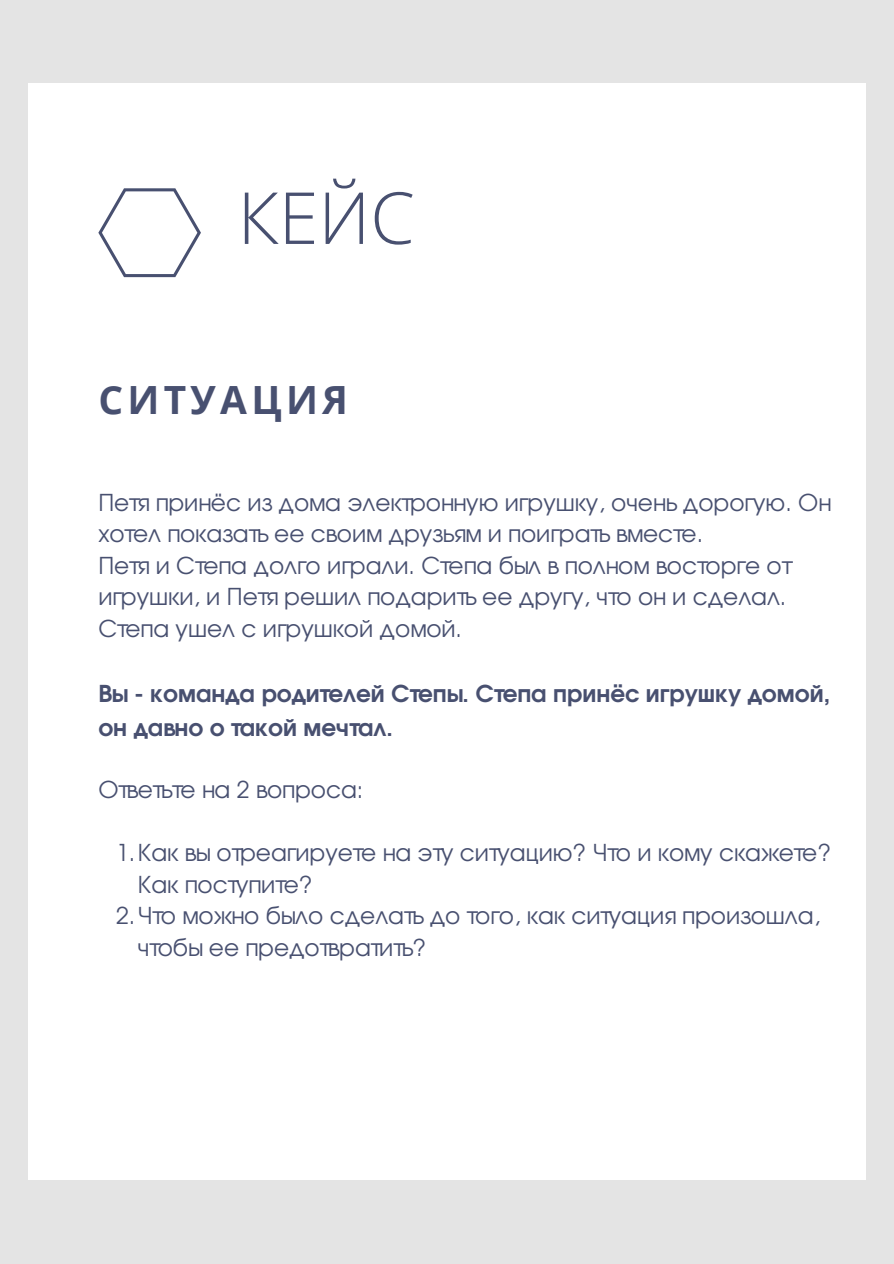
<style>
.page{position:relative;width:894px;height:1264px;background:#fff}
.page>*{position:absolute;margin:0;border:0;box-sizing:border-box;transform-origin:0 0}
.t1{font:300 71.85px "Open Sans";color:#485070}
.t2{font:700 38.85px "Open Sans";letter-spacing:.11em;color:#485070}
.t3{font:23.25px/31.3px "Te X Gyre Adventor";color:#485070}
.t4{font:700 23.25px/33.6px "Te X Gyre Adventor";color:#485070}
</style>
<div class="page">
<div style="left:0;top:0;width:893px;height:1263px;background:#e4e4e4"></div>
<div style="left:28px;top:83px;width:837px;height:1096px;background:#fff"></div>
<svg style="left:98px;top:188px;width:103px;height:89px"></svg>
<p class="t1" style="left:237px;top:167px;width:179px">КЕЙС</p>
<h1 class="t2" style="left:98px;top:372px;width:251px">СИТУАЦИЯ</h1>
<h2 class="t3" style="left:98px;top:485px;width:734px">Петя принёс из дома электронную игрушку, очень дорогую. Он хотел показать ее своим друзьям и поиграть вместе.</h2>
<p class="t3" style="left:98px;top:548px;width:693px">Петя и Степа долго играли. Степа был в полном восторге от игрушки, и Петя решил подарить ее другу, что он и сделал.<br>Степа ушел с игрушкой домой.</p>
<p class="t4" style="left:98px;top:674px;width:733px">Вы - команда родителей Степы. Степа принёс игрушку домой, он давно о такой мечтал.</p>
<h3 class="t3" style="left:98px;top:772px;width:266px">Ответьте на 2 вопроса:</h3>
<p class="t3" style="left:138px;top:835px;width:694px;text-indent:-22px">1.Как вы отреагируете на эту ситуацию? Что и кому скажете?<br>Как поступите?</p>
<p class="t3" style="left:138px;top:898px;width:683px;text-indent:-22px">2.Что можно было сделать до того, как ситуация произошла, чтобы ее предотвратить?</p>
</div>
